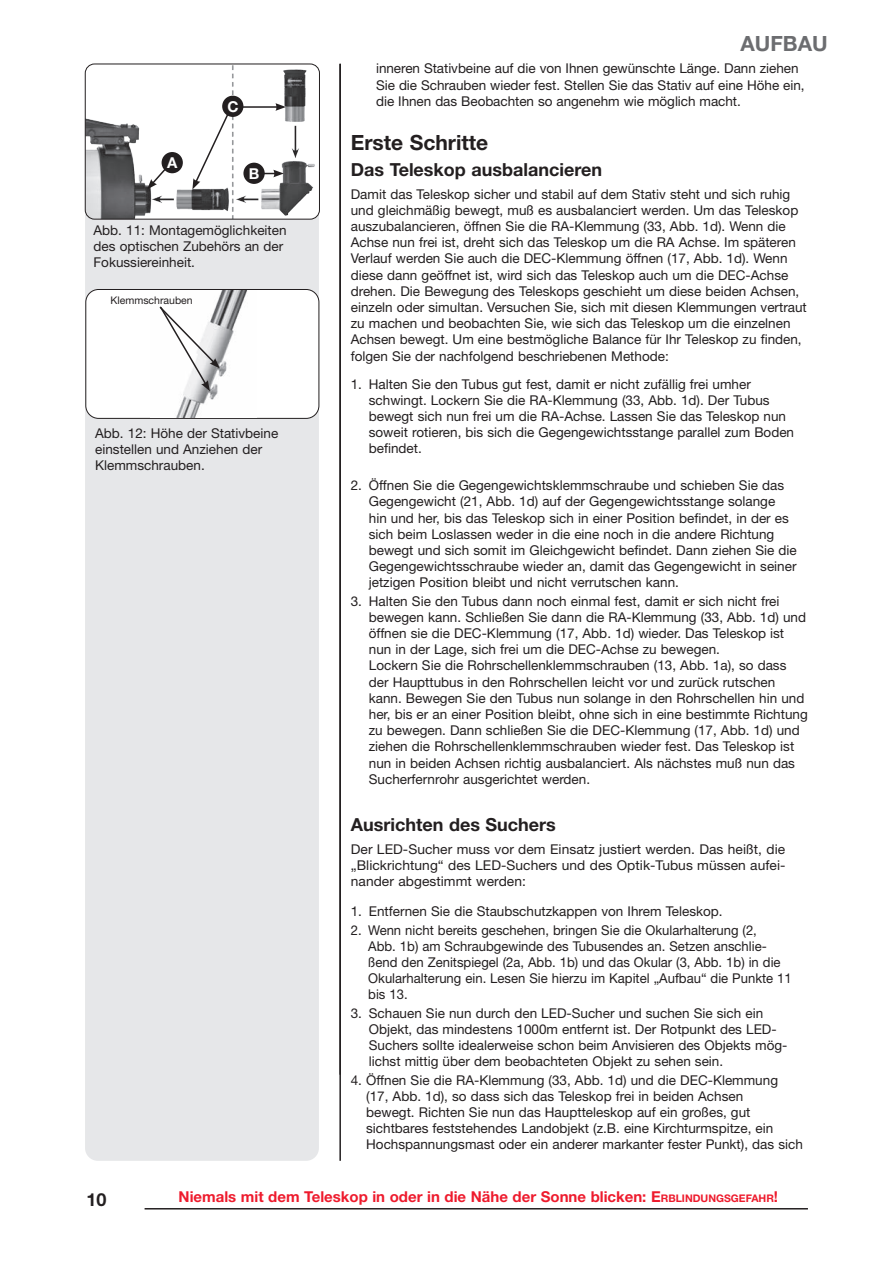
<style>
.page{position:relative;width:893px;height:1263px;background:#fff}
.page>*{position:absolute;margin:0;border:0;box-sizing:border-box;transform-origin:0 0}
.t1{font:700 21px "Helvetica Neue LT Std";color:#231f20}
.t2{font:700 21px "Helvetica Neue LT Std";color:#6c6d70}
.t3{font:700 18px "Helvetica Neue LT Std";color:#231f20}
.t4{font:700 15px "Helvetica Neue LT Std";color:#ee1b2d}
.t5{font:700 15px "Helvetica Neue LT Std";color:#fff}
.t6{font:13.5px/16.2px "Helvetica Neue LT Std";color:#231f20}
.t7{font:10.5px "Helvetica Neue LT Std";color:#231f20}
.s1{font-style:inherit}
.s2{font-size:10.5px}
</style>
<div class="page">
<hr style="left:145px;top:1208px;width:663px;height:1px;background:#231f20">
<hr style="left:339px;top:64px;width:2px;height:1097px;background:#231f20">
<div style="left:85px;top:64px;width:234px;height:1097px;background:#e6e7e9;border-radius:13px"></div>
<div style="left:86px;top:289px;width:233px;height:129px;background:#fff;border-radius:13px"></div>
<div style="left:85px;top:289px;width:234px;height:130px;border:1px solid #231f20;border-radius:13px"></div>
<img style="left:150px;top:290px;width:107px;height:127px">
<svg style="left:158px;top:305px;width:65px;height:86px"></svg>
<img style="left:85px;top:65px;width:234px;height:154px">
<div style="left:85px;top:64px;width:235px;height:155px;border:1px solid #231f20;border-radius:9px"></div>
<svg style="left:147px;top:166px;width:21px;height:23px"></svg>
<div style="left:162px;top:152px;width:21px;height:21px;background:#231f20;border-radius:50%"></div>
<svg style="left:265px;top:170px;width:19px;height:7px"></svg>
<div style="left:243px;top:163px;width:22px;height:21px;background:#231f20;border-radius:50%"></div>
<hr style="left:242px;top:106px;width:36px;height:2px;background:#231f20">
<svg style="left:275px;top:103px;width:11px;height:8px"></svg>
<svg style="left:192px;top:111px;width:38px;height:78px;background:#f4f3f3"></svg>
<div style="left:222px;top:96px;width:21px;height:21px;background:#231f20;border-radius:50%"></div>
<p class="t5" style="left:167px;top:153px;width:12px">A</p>
<p class="t5" style="left:227px;top:97px;width:13px">C</p>
<p class="t5" style="left:249px;top:164px;width:12px">B</p>
<p class="t6" style="left:94px;top:222px;width:195px">Abb. 11: Montagemöglichkeiten des optischen Zubehörs an der<br>Fokussiereinheit.</p>
<p class="t7" style="left:110px;top:294px;width:84px">Klemmschrauben</p>
<p class="t6" style="left:95px;top:424px;width:185px">Abb. 12: Höhe der Stativbeine einstellen und Anziehen der<br>Klemmschrauben.</p>
<h1 class="t2" style="left:741px;top:30px;width:89px">AUFBAU</h1>
<p class="t6" style="left:376px;top:60px;width:430px">inneren Stativbeine auf die von Ihnen gewünschte Länge. Dann ziehen<br>Sie die Schrauben wieder fest. Stellen Sie das Stativ auf eine Höhe ein, die Ihnen das Beobachten so angenehm wie möglich macht.</p>
<h1 class="t1" style="left:351px;top:130px;width:139px">Erste Schritte</h1>
<h2 class="t3" style="left:351px;top:158px;width:253px">Das Teleskop ausbalancieren</h2>
<p class="t6" style="left:351px;top:185px;width:458px">Damit das Teleskop sicher und stabil auf dem Stativ steht und sich ruhig und gleichmäßig bewegt, muß es ausbalanciert werden. Um das Teleskop auszubalancieren, öffnen Sie die RA-Klemmung (33, Abb. 1d). Wenn die Achse nun frei ist, dreht sich das Teleskop um die RA Achse. Im späteren Verlauf werden Sie auch die DEC-Klemmung öffnen (17, Abb. 1d). Wenn diese dann geöffnet ist, wird sich das Teleskop auch um die DEC-Achse drehen. Die Bewegung des Teleskops geschieht um diese beiden Achsen, einzeln oder simultan. Versuchen Sie, sich mit diesen Klemmungen vertraut zu machen und beobachten Sie, wie sich das Teleskop um die einzelnen Achsen bewegt. Um eine bestmögliche Balance für Ihr Teleskop zu finden, folgen Sie der nachfolgend beschriebenen Methode:</p>
<p class="t6" style="left:369px;top:376px;width:427px;text-indent:-18px">1. Halten Sie den Tubus gut fest, damit er nicht zufällig frei umher schwingt. Lockern Sie die RA-Klemmung (33, Abb. 1d). Der Tubus bewegt sich nun frei um die RA-Achse. Lassen Sie das Teleskop nun soweit rotieren, bis sich die Gegengewichtsstange parallel zum Boden befindet.</p>
<p class="t6" style="left:369px;top:477px;width:429px;text-indent:-18px">2. Öffnen Sie die Gegengewichtsklemmschraube und schieben Sie das Gegengewicht (21, Abb. 1d) auf der Gegengewichtsstange solange<br>hin und her, bis das Teleskop sich in einer Position befindet, in der es sich beim Loslassen weder in die eine noch in die andere Richtung bewegt und sich somit im Gleichgewicht befindet. Dann ziehen Sie die Gegengewichtsschraube wieder an, damit das Gegengewicht in seiner jetzigen Position bleibt und nicht verrutschen kann.</p>
<p class="t6" style="left:369px;top:592px;width:440px;text-indent:-18px">3. Halten Sie den Tubus dann noch einmal fest, damit er sich nicht frei bewegen kann. Schließen Sie dann die RA-Klemmung (33, Abb. 1d) und öffnen sie die DEC-Klemmung (17, Abb. 1d) wieder. Das Teleskop ist nun in der Lage, sich frei um die DEC-Achse zu bewegen.<br>Lockern Sie die Rohrschellenklemmschrauben (13, Abb. 1a), so dass der Haupttubus in den Rohrschellen leicht vor und zurück rutschen kann. Bewegen Sie den Tubus nun solange in den Rohrschellen hin und her, bis er an einer Position bleibt, ohne sich in eine bestimmte Richtung zu bewegen. Dann schließen Sie die DEC-Klemmung (17, Abb. 1d) und ziehen die Rohrschellenklemmschrauben wieder fest. Das Teleskop ist nun in beiden Achsen richtig ausbalanciert. Als nächstes muß nun das Sucherfernrohr ausgerichtet werden.</p>
<h2 class="t3" style="left:351px;top:813px;width:207px">Ausrichten des Suchers</h2>
<p class="t6" style="left:351px;top:841px;width:436px;text-align:justify">Der LED-Sucher muss vor dem Einsatz justiert werden. Das heißt, die „Blickrichtung“ des LED-Suchers und des Optik-Tubus müssen aufei&shy;nander abgestimmt werden:</p>
<p class="t6" style="left:351px;top:903px;width:373px">1. Entfernen Sie die Staubschutzkappen von Ihrem Teleskop.</p>
<p class="t6" style="left:368px;top:921px;width:425px;text-indent:-17px">2. Wenn nicht bereits geschehen, bringen Sie die Okularhalterung (2,<br>Abb. 1b) am Schraubgewinde des Tubusendes an. Setzen anschlie&shy;ßend den Zenitspiegel (2a, Abb. 1b) und das Okular (3, Abb. 1b) in die Okularhalterung ein. Lesen Sie hierzu im Kapitel „Aufbau“ die Punkte 11 bis 13.</p>
<p class="t6" style="left:369px;top:1004px;width:420px;text-indent:-18px">3. Schauen Sie nun durch den LED-Sucher und suchen Sie sich ein Objekt, das mindestens 1000m entfernt ist. Der Rotpunkt des LED-Suchers sollte idealerweise schon beim Anvisieren des Objekts mög&shy;lichst mittig über dem beobachteten Objekt zu sehen sein.</p>
<p class="t6" style="left:366px;top:1071px;width:438px;text-indent:-15px">4. Öffnen Sie die RA-Klemmung (33, Abb. 1d) und die DEC-Klemmung (17, Abb. 1d), so dass sich das Teleskop frei in beiden Achsen<br>bewegt. Richten Sie nun das Hauptteleskop auf ein großes, gut sichtbares feststehendes Landobjekt (z.B. eine Kirchturmspitze, ein Hochspannungsmast oder ein anderer markanter fester Punkt), das sich</p>
<h2 class="t3" style="left:87px;top:1188px;width:22px">10</h2>
<p class="t4" style="left:179px;top:1187px;width:601px">Niemals mit dem Teleskop in oder in die Nähe der Sonne blicken: <span class="s1">E</span><span class="s2">RBLINDUNGSGEFAHR</span><span class="s1">!</span></p>
</div>
